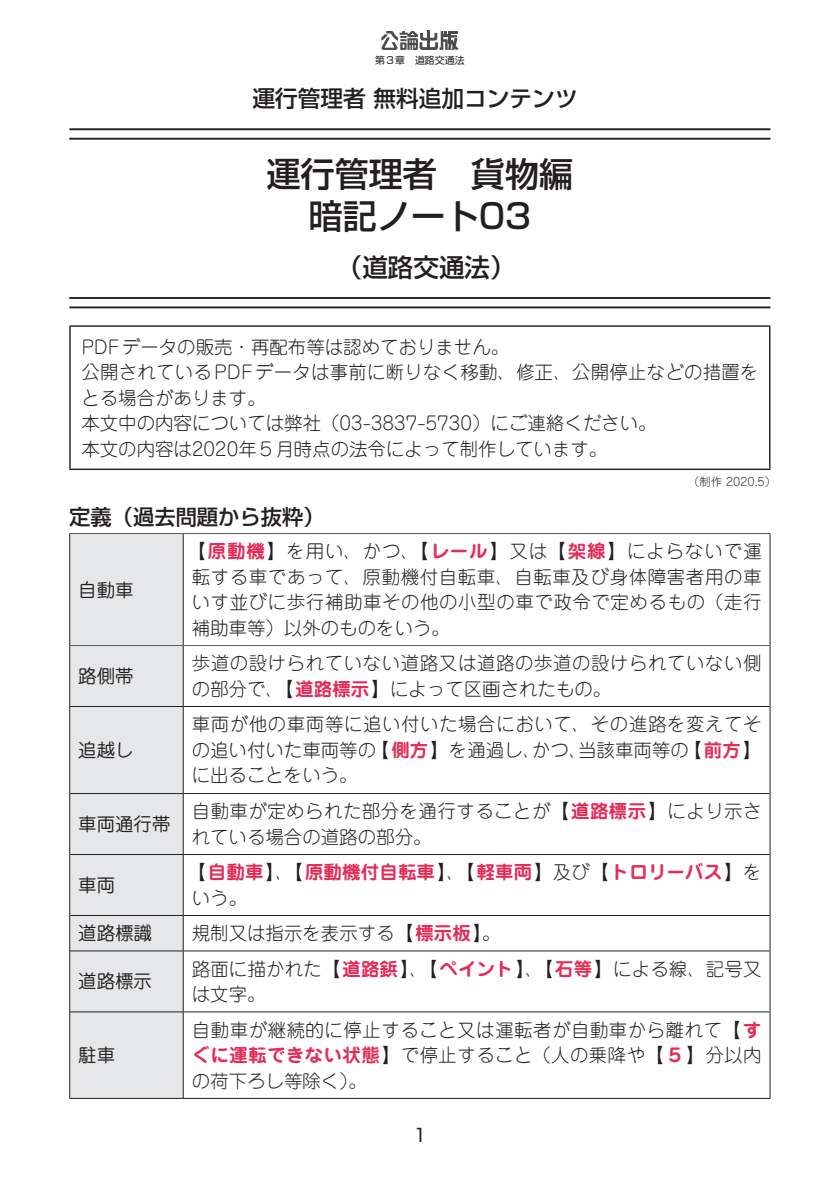
<style>
.page{position:relative;width:840px;height:1191px;background:#fff}
.page>*{position:absolute;margin:0;border:0;box-sizing:border-box;transform-origin:0 0}
.t1{font:500 34px/42.6px "Shin Go Pro";color:#231f20;text-align:center}
.t2{font:500 25.6px "Shin Go Pro";color:#231f20}
.t3{font:500 22.6px "Shin Go Pro";color:#231f20}
.t4{font:500 21.2px "Shin Go Pro";color:#231f20}
.t5{font:300 18.4px/25.6px "Jun 101 Pro";letter-spacing:.005em;color:#231f20;text-align:justify}
.t6{font:300 18.4px/25.6px "Jun 101 Pro";letter-spacing:.03em;color:#231f20}
.t7{font:300 18.4px/25.6px "Jun 101 Pro";letter-spacing:.025em;color:#231f20}
.t8{font:700 18.4px "Jun 501 Pro";letter-spacing:.01em;color:#e42c57}
.t9{font:18.4px "Jun 201 Pro";color:#231f20}
.t10{font:18px "Shin Go Pro";color:#231f20}
.t11{font:300 11.4px "Jun 101 Pro";color:#231f20}
.t12{font:10px "Shin Go Pro";color:#231f20}
.s1{font-family:"Jun 501 Pro";font-weight:700;color:#e42c57}
.s2{font-family:"Jun 101 Pro";font-weight:300;color:#231f20}
</style>
<div class="page">
<svg style="left:381px;top:31px;width:77px;height:19px"></svg>
<div style="left:70px;top:534px;width:113px;height:564px;background:#e6e7e9"></div>
<hr style="left:183px;top:534px;width:1px;height:111px;background:#231f20">
<hr style="left:183px;top:646px;width:1px;height:60px;background:#231f20">
<hr style="left:70px;top:706px;width:113px;height:1px;background:#231f20">
<hr style="left:183px;top:706px;width:586px;height:1px;background:#231f20">
<hr style="left:183px;top:707px;width:1px;height:86px;background:#231f20">
<hr style="left:70px;top:793px;width:113px;height:1px;background:#231f20">
<hr style="left:183px;top:793px;width:586px;height:1px;background:#231f20">
<hr style="left:183px;top:794px;width:1px;height:60px;background:#231f20">
<hr style="left:70px;top:854px;width:113px;height:1px;background:#231f20">
<hr style="left:183px;top:854px;width:586px;height:1px;background:#231f20">
<hr style="left:183px;top:854px;width:1px;height:61px;background:#231f20">
<hr style="left:70px;top:915px;width:113px;height:1px;background:#231f20">
<hr style="left:183px;top:915px;width:586px;height:1px;background:#231f20">
<hr style="left:183px;top:915px;width:1px;height:35px;background:#231f20">
<hr style="left:70px;top:950px;width:113px;height:1px;background:#231f20">
<hr style="left:183px;top:950px;width:586px;height:1px;background:#231f20">
<hr style="left:183px;top:951px;width:1px;height:60px;background:#231f20">
<hr style="left:70px;top:1011px;width:113px;height:1px;background:#231f20">
<hr style="left:183px;top:1011px;width:586px;height:1px;background:#231f20">
<hr style="left:183px;top:1012px;width:1px;height:86px;background:#231f20">
<hr style="left:69px;top:1098px;width:114px;height:1px;background:#231f20">
<hr style="left:183px;top:1098px;width:587px;height:1px;background:#231f20">
<hr style="left:70px;top:645px;width:113px;height:1px;background:#57585a">
<hr style="left:183px;top:645px;width:586px;height:1px;background:#57585a">
<hr style="left:69px;top:533px;width:114px;height:1px;background:#57585a">
<hr style="left:183px;top:533px;width:587px;height:1px;background:#57585a">
<hr style="left:69px;top:534px;width:1px;height:111px;background:#231f20">
<hr style="left:769px;top:534px;width:1px;height:111px;background:#231f20">
<hr style="left:69px;top:645px;width:1px;height:61px;background:#231f20">
<hr style="left:769px;top:645px;width:1px;height:61px;background:#231f20">
<hr style="left:69px;top:706px;width:1px;height:87px;background:#231f20">
<hr style="left:769px;top:706px;width:1px;height:87px;background:#231f20">
<hr style="left:69px;top:793px;width:1px;height:61px;background:#231f20">
<hr style="left:769px;top:793px;width:1px;height:61px;background:#231f20">
<hr style="left:69px;top:854px;width:1px;height:61px;background:#231f20">
<hr style="left:769px;top:854px;width:1px;height:61px;background:#231f20">
<hr style="left:69px;top:915px;width:1px;height:36px;background:#231f20">
<hr style="left:769px;top:915px;width:1px;height:36px;background:#231f20">
<hr style="left:69px;top:951px;width:1px;height:61px;background:#231f20">
<hr style="left:769px;top:951px;width:1px;height:61px;background:#231f20">
<hr style="left:69px;top:1012px;width:1px;height:86px;background:#231f20">
<hr style="left:769px;top:1012px;width:1px;height:86px;background:#231f20">
<svg style="left:69px;top:130px;width:701px;height:8px"></svg>
<hr style="left:69px;top:128px;width:701px;height:2px;background:#231f20">
<hr style="left:69px;top:138px;width:701px;height:2px;background:#231f20">
<hr style="left:69px;top:297px;width:701px;height:2px;background:#231f20">
<hr style="left:69px;top:306px;width:701px;height:2px;background:#231f20">
<hr style="left:69px;top:325px;width:701px;height:2px;background:#231f20">
<hr style="left:69px;top:327px;width:2px;height:141px;background:#231f20">
<hr style="left:768px;top:327px;width:2px;height:141px;background:#231f20">
<hr style="left:69px;top:468px;width:701px;height:2px;background:#231f20">
<p class="t12" style="left:375px;top:52px;width:91px">第３章　道路交通法</p>
<p class="t3" style="left:252px;top:80px;width:327px">運行管理者 無料追加コンテンツ</p>
<h1 class="t1" style="left:266px;top:148px;width:308px">運行管理者　貨物編暗記ノート03</h1>
<h2 class="t2" style="left:336px;top:246px;width:180px">（道路交通法）</h2>
<p class="t5" style="left:81px;top:332px;width:678px;text-align:left">PDFデータの販売・再配布等は認めておりません。<br>公開されているPDFデータは事前に断りなく移動、修正、公開停止などの措置をとる場合があります。<br>本文中の内容については弊社（03-3837-5730）にご連絡ください。<br>本文の内容は2020年５月時点の法令によって制作しています。</p>
<p class="t11" style="left:687px;top:472px;width:89px">（制作 2020.5）</p>
<p class="t4" style="left:69px;top:499px;width:257px">定義（過去問題から抜粋）</p>
<p class="t9" style="left:78px;top:575px;width:57px">自動車</p>
<p class="t9" style="left:78px;top:661px;width:57px">路側帯</p>
<p class="t9" style="left:78px;top:735px;width:57px">追越し</p>
<p class="t9" style="left:78px;top:809px;width:94px">車両通行帯</p>
<p class="t9" style="left:78px;top:870px;width:38px">車両</p>
<p class="t5" style="left:187px;top:536px;width:575px">【<span class="s1">原動機</span>】を用い、かつ、【<span class="s1">レール</span>】又は【<span class="s1">架線</span>】によらないで運転する車であって、原動機付自転車、自転車及び身体障害者用の車いす並びに歩行補助車その他の小型の車で政令で定めるもの（走行補助車等）以外のものをいう。</p>
<p class="t6" style="left:192px;top:648px;width:571px">歩道の設けられていない道路又は道路の歩道の設けられていない側の部分で、【<span class="s1">道路標示</span>】によって区画されたもの。</p>
<p class="t5" style="left:192px;top:709px;width:571px">車両が他の車両等に追い付いた場合において、その進路を変えてその追い付いた車両等の【<span class="s1">側方</span>】を通過し、かつ、当該車両等の【<span class="s1">前方</span>】に出ることをいう。</p>
<p class="t7" style="left:192px;top:796px;width:571px">自動車が定められた部分を通行することが【<span class="s1">道路標示</span>】により示されている場合の道路の部分。</p>
<p class="t8" style="left:187px;top:857px;width:575px"><span class="s2">【</span>自動車<span class="s2">】、【</span>原動機付自転車<span class="s2">】、【</span>軽車両<span class="s2">】及び【</span>トロリーバス<span class="s2">】を</span></p>
<p class="t5" style="left:192px;top:883px;width:57px">いう。</p>
<p class="t9" style="left:78px;top:918px;width:75px">道路標識</p>
<p class="t5" style="left:192px;top:918px;width:310px">規制又は指示を表示する【<span class="s1">標示板</span>】。</p>
<p class="t9" style="left:78px;top:967px;width:75px">道路標示</p>
<p class="t5" style="left:192px;top:953px;width:571px">路面に描かれた【<span class="s1">道路鋲</span>】、【<span class="s1">ペイント</span>】、【<span class="s1">石等</span>】による線、記号又は文字。</p>
<p class="t9" style="left:78px;top:1040px;width:38px">駐車</p>
<p class="t5" style="left:192px;top:1014px;width:571px">自動車が継続的に停止すること又は運転者が自動車から離れて【<span class="s1">すぐに運転できない状態</span>】で停止すること（人の乗降や【<span class="s1">５</span>】分以内の荷下ろし等除く）。</p>
<p class="t10" style="left:413px;top:1120px;width:15px">1</p>
</div>
